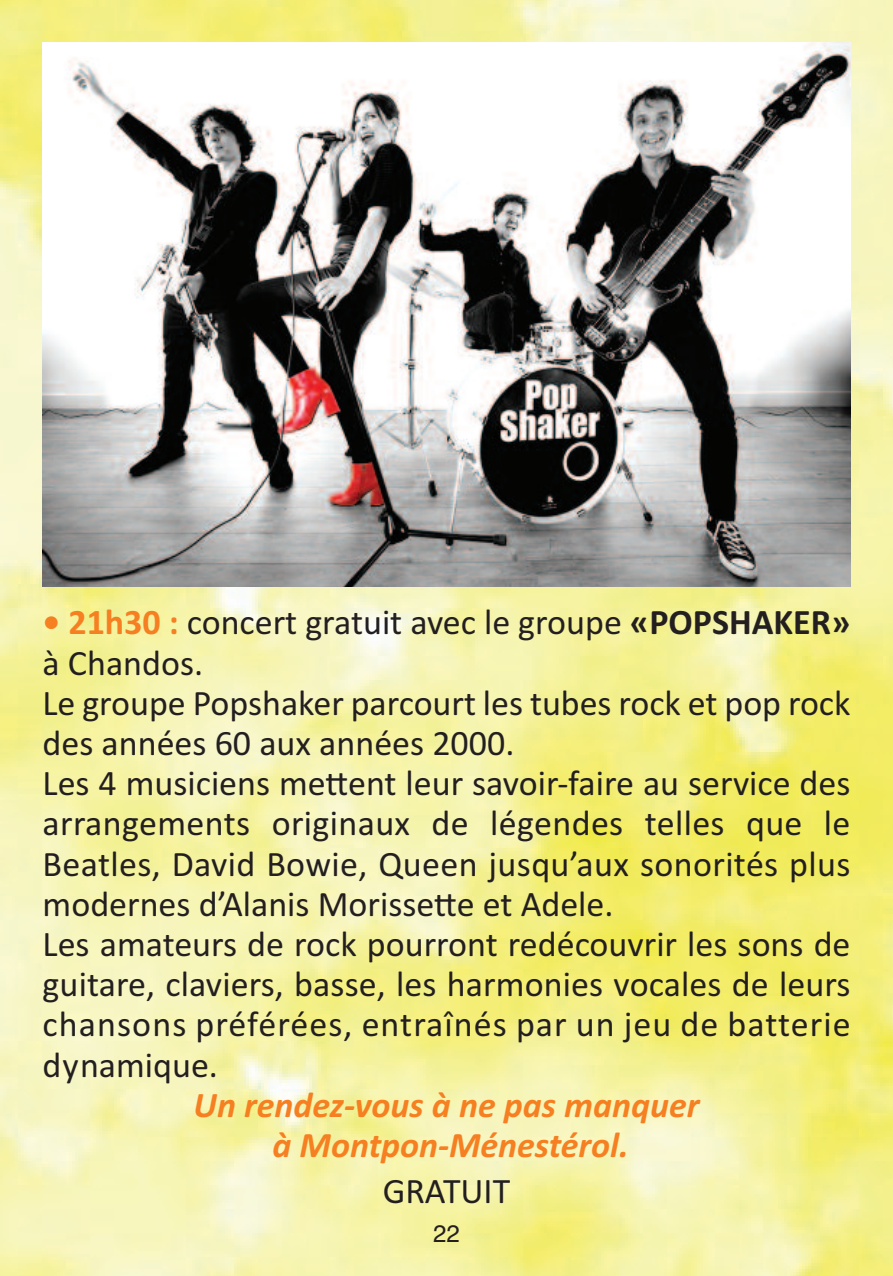
<style>
.page{position:relative;width:893px;height:1276px;background:#fff}
.page>*{position:absolute;margin:0;border:0;box-sizing:border-box;transform-origin:0 0}
.t1{font:36px/40.2px "Calibri";color:#231f20}
.t2{font:italic 700 36px/40.2px "Calibri";color:#f57f21;text-align:center}
.t3{font:24px "Helvetica";color:#231f20}
.s1{font-weight:700;color:#f57f21}
.s2{font-weight:700}
</style>
<div class="page">
<img style="left:0;top:0;width:893px;height:1276px">
<img style="left:43px;top:43px;width:807px;height:544px">
<p class="t1" style="left:43px;top:602px;width:810px"><span class="s1">• 21h30 :</span> concert gratuit avec le groupe <span class="s2">«POPSHAKER» </span>à Chandos.<br>Le groupe Popshaker parcourt les tubes rock et pop rock des années 60 aux années 2000.<br>Les 4 musiciens mettent leur savoir-faire au service des arrangements originaux de légendes telles que le Beatles, David Bowie, Queen jusqu’aux sonorités plus modernes d’Alanis Morissette et Adele.<br>Les amateurs de rock pourront redécouvrir les sons de guitare, claviers, basse, les harmonies vocales de leurs chansons préférées, entraînés par un jeu de batterie dynamique.</p>
<p class="t2" style="left:194px;top:1084px;width:507px">Un rendez-vous à ne pas manquer à Montpon-Ménestérol.</p>
<p class="t1" style="left:383px;top:1170px;width:129px">GRATUIT</p>
<p class="t3" style="left:433px;top:1219px;width:28px">22</p>
</div>
